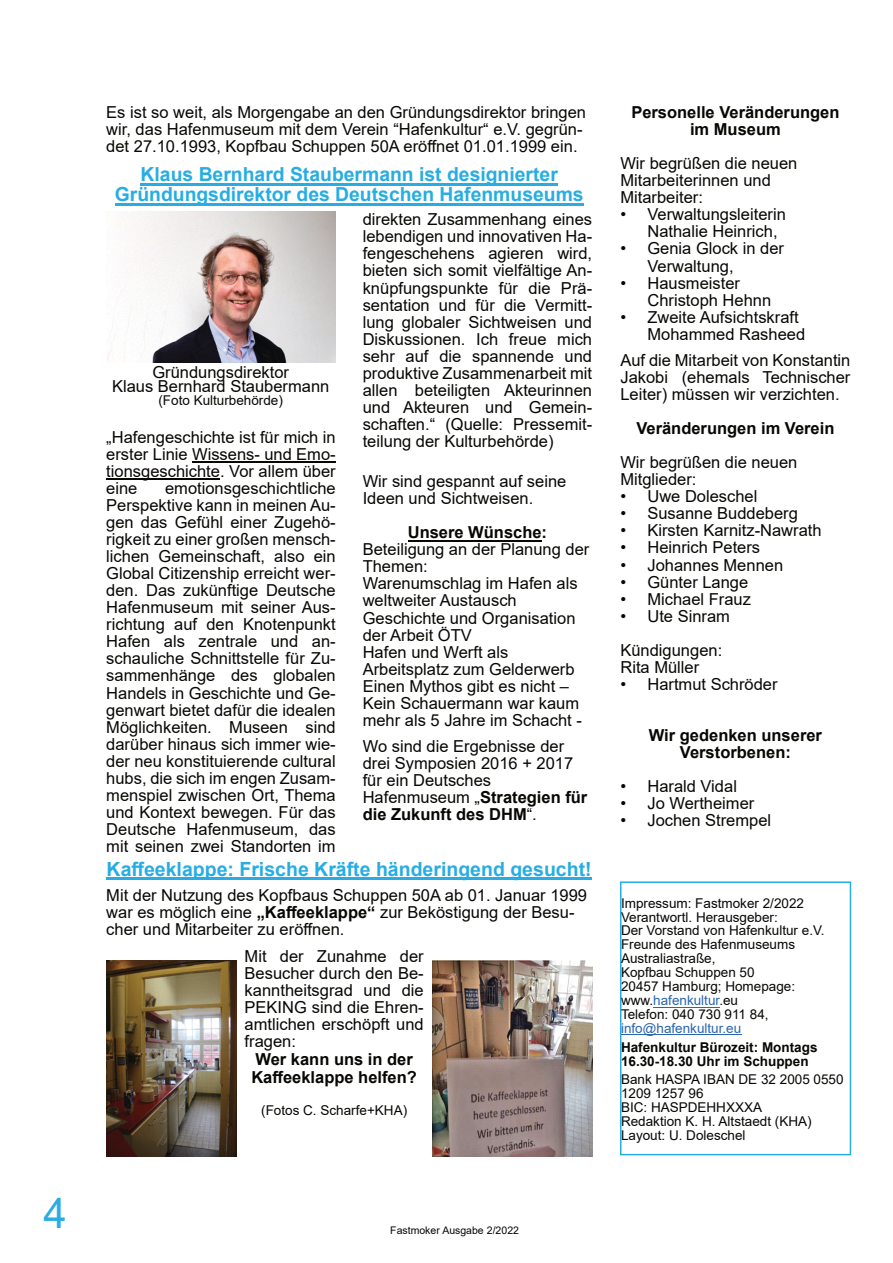
<style>
.page{position:relative;width:893px;height:1263px;background:#fff}
.page>*{position:absolute;margin:0;border:0;box-sizing:border-box;transform-origin:0 0}
.t1{font:42px "Arial";color:#29ade3}
.t2{font:700 19.5px "Arial";color:#27ade3}
.t3{font:700 19.35px/20px "Arial";color:#27ade3;text-align:center}
.t4{font:16.5px/17.1px "Arial";color:#080704}
.t5{font:700 16.5px/17.1px "Arial";color:#080704;text-align:center}
.t6{font:13.5px/14px "Arial";color:#080704}
.t7{font:700 13.5px/14px "Arial";color:#080704}
.t8{font:13.5px "Arial";color:#2965b1}
.t9{font:10.5px "Arial";color:#080704}
.s1{font-weight:700}
.s2{color:#2965b1}
</style>
<div class="page">
<div style="left:620px;top:881px;width:231px;height:274px;border:2px solid #27ade3"></div>
<img style="left:432px;top:960px;width:160px;height:197px">
<img style="left:106px;top:960px;width:130px;height:197px">
<hr style="left:107px;top:878px;width:485px;height:2px;background:#27ade3">
<hr style="left:192px;top:462px;width:144px;height:1px;background:#080704">
<hr style="left:106px;top:479px;width:114px;height:1px;background:#080704">
<hr style="left:408px;top:540px;width:134px;height:2px;background:#080704">
<img style="left:106px;top:211px;width:229px;height:151px">
<hr style="left:141px;top:183px;width:417px;height:2px;background:#27ade3">
<hr style="left:115px;top:203px;width:469px;height:2px;background:#27ade3">
<hr style="left:653px;top:1006px;width:66px;height:1px;background:#2965b1">
<hr style="left:621px;top:1034px;width:120px;height:1px;background:#2965b1">
<h1 class="t1" style="left:44px;top:1198px;width:25px">4</h1>
<p class="t4" style="left:106px;top:105px;width:481px">Es ist so weit, als Morgengabe an den Gründungsdirektor bringen wir, das Hafenmuseum mit dem Verein “Hafenkultur“ e.V. gegrün&shy;det 27.10.1993, Kopfbau Schuppen 50A eröffnet 01.01.1999 ein.</p>
<p class="t3" style="left:115px;top:166px;width:470px">Klaus Bernhard Staubermann ist designierter<br>Gründungsdirektor des Deutschen Hafenmuseums</p>
<p class="t4" style="left:112px;top:367px;width:219px;line-height:13.5px;text-align:center">Gründungsdirektor<br>Klaus Bernhard Staubermann</p>
<p class="t6" style="left:158px;top:395px;width:126px">(Foto Kulturbehörde)</p>
<p class="t4" style="left:106px;top:430px;width:231px;text-align:justify">„Hafengeschichte ist für mich in erster Linie Wissens- und Emo&shy;tionsgeschichte. Vor allem über eine</p>
<p class="t4" style="left:106px;top:481px;width:231px;text-align:justify;text-indent:59px">emotionsgeschichtliche Perspektive kann in meinen Au&shy;gen das Gefühl einer Zugehö&shy;rigkeit zu einer großen mensch&shy;lichen Gemeinschaft, also ein Global Citizenship erreicht wer&shy;den. Das zukünftige Deutsche Hafenmuseum mit seiner Aus&shy;richtung auf den Knotenpunkt Hafen als zentrale und an&shy;schauliche Schnittstelle für Zu&shy;sammenhänge des globalen Handels in Geschichte und Ge&shy;genwart bietet dafür die idealen Möglichkeiten. Museen sind darüber hinaus sich immer wie&shy;der neu konstituierende cultural hubs, die sich im engen Zusam&shy;menspiel zwischen Ort, Thema und Kontext bewegen. Für das Deutsche Hafenmuseum, das mit seinen zwei Standorten im</p>
<p class="t4" style="left:363px;top:213px;width:231px;text-align:justify">direkten Zusammenhang eines lebendigen und innovativen Ha&shy;fengeschehens agieren wird, bieten sich somit vielfältige An&shy;knüpfungspunkte für die Prä&shy;sentation und für die Vermitt&shy;lung globaler Sichtweisen und Diskussionen. Ich freue mich sehr auf die spannende und produktive Zusammenarbeit mit allen beteiligten Akteurinnen und Akteuren und Gemein&shy;schaften.“ (Quelle: Pressemit&shy;teilung der Kulturbehörde)</p>
<p class="t4" style="left:363px;top:474px;width:205px">Wir sind gespannt auf seine<br>Ideen und Sichtweisen.</p>
<p class="t5" style="left:408px;top:525px;width:141px">Unsere Wünsche:</p>
<p class="t4" style="left:363px;top:542px;width:228px">Beteiligung an der Planung der<br>Themen:<br>Warenumschlag im Hafen als weltweiter Austausch<br>Geschichte und Organisation der Arbeit ÖTV<br>Hafen und Werft als<br>Arbeitsplatz zum Gelderwerb<br>Einen Mythos gibt es nicht –<br>Kein Schauermann war kaum mehr als 5 Jahre im Schacht -</p>
<p class="t4" style="left:363px;top:739px;width:226px">Wo sind die Ergebnisse der drei Symposien 2016 + 2017 für ein Deutsches<br>Hafenmuseum „<span class="s1">Strategien für die Zukunft des DHM</span>“.</p>
<p class="t2" style="left:107px;top:861px;width:486px">Kaffeeklappe: Frische Kräfte händeringend gesucht!</p>
<p class="t4" style="left:106px;top:888px;width:482px">Mit der Nutzung des Kopfbaus Schuppen 50A ab 01. Januar 1999 war es möglich eine <span class="s1">„Kaffeeklappe“</span> zur Beköstigung der Besu&shy;cher und Mitarbeiter zu eröffnen.</p>
<p class="t4" style="left:245px;top:949px;width:181px;text-align:justify">Mit der Zunahme der Besucher durch den Be&shy;kanntheitsgrad und die PEKING sind die Ehren&shy;amtlichen erschöpft und fragen:</p>
<p class="t5" style="left:251px;top:1051px;width:167px;line-height:18px;text-align:left">Wer kann uns in der<br>Kaffeeklappe helfen?</p>
<p class="t6" style="left:261px;top:1104px;width:147px">(Fotos C. Scharfe+KHA)</p>
<p class="t5" style="left:631px;top:105px;width:210px">Personelle Veränderungen im Museum</p>
<p class="t4" style="left:620px;top:156px;width:179px">Wir begrüßen die neuen<br>Mitarbeiterinnen und<br>Mitarbeiter:</p>
<p class="t4" style="left:647px;top:208px;width:140px;text-indent:-27px">• Verwaltungsleiterin<br>Nathalie Heinrich,</p>
<p class="t4" style="left:647px;top:242px;width:138px;text-indent:-27px">• Genia Glock in der<br>Verwaltung,</p>
<p class="t4" style="left:647px;top:276px;width:125px;text-indent:-27px">• Hausmeister<br>Christoph Hehnn</p>
<p class="t4" style="left:647px;top:310px;width:159px;text-indent:-27px">• Zweite Aufsichtskraft<br>Mohammed Rasheed</p>
<p class="t4" style="left:620px;top:353px;width:232px;text-align:justify">Auf die Mitarbeit von Konstantin Jakobi (ehemals Technischer Leiter) müssen wir verzichten.</p>
<p class="t5" style="left:636px;top:421px;width:200px">Veränderungen im Verein</p>
<p class="t4" style="left:620px;top:455px;width:179px">Wir begrüßen die neuen<br>Mitglieder:</p>
<p class="t4" style="left:620px;top:489px;width:139px">• Uwe Doleschel</p>
<p class="t4" style="left:620px;top:506px;width:179px">• Susanne Buddeberg</p>
<p class="t4" style="left:620px;top:524px;width:203px">• Kirsten Karnitz-Nawrath</p>
<p class="t4" style="left:620px;top:541px;width:141px">• Heinrich Peters</p>
<p class="t4" style="left:620px;top:558px;width:164px">• Johannes Mennen</p>
<p class="t4" style="left:620px;top:575px;width:129px">• Günter Lange</p>
<p class="t4" style="left:620px;top:592px;width:132px">• Michael Frauz</p>
<p class="t4" style="left:620px;top:600px;width:111px;line-height:34px">• Ute Sinram<br>Kündigungen:</p>
<p class="t4" style="left:620px;top:660px;width:80px">Rita Müller</p>
<p class="t4" style="left:620px;top:677px;width:159px">• Hartmut Schröder</p>
<p class="t5" style="left:649px;top:728px;width:175px">Wir gedenken unserer<br>Verstorbenen:</p>
<p class="t4" style="left:620px;top:779px;width:118px">• Harald Vidal</p>
<p class="t4" style="left:620px;top:796px;width:135px">• Jo Wertheimer</p>
<p class="t4" style="left:620px;top:813px;width:152px">• Jochen Strempel</p>
<p class="t6" style="left:621px;top:897px;width:205px">Impressum: Fastmoker 2/2022<br>Verantwortl. Herausgeber:<br>Der Vorstand von Hafenkultur e.V.<br>Freunde des Hafenmuseums<br>Australiastraße,<br>Kopfbau Schuppen 50<br>20457 Hamburg; Homepage: www.<span class="s2">hafenkultur</span>.eu<br>Telefon: 040 730 911 84,</p>
<p class="t8" style="left:621px;top:1023px;width:122px">info@hafenkultur.eu</p>
<p class="t7" style="left:621px;top:1041px;width:198px">Hafenkultur Bürozeit: Montags<br>16.30-18.30 Uhr im Schuppen</p>
<p class="t6" style="left:621px;top:1074px;width:224px">Bank HASPA IBAN DE 32 2005 0550<br>1209 1257 96<br>BIC: HASPDEHHXXXA<br>Redaktion K. H. Altstaedt (KHA)<br>Layout: U. Doleschel</p>
<p class="t9" style="left:390px;top:1226px;width:130px">Fastmoker Ausgabe 2/2022</p>
</div>
